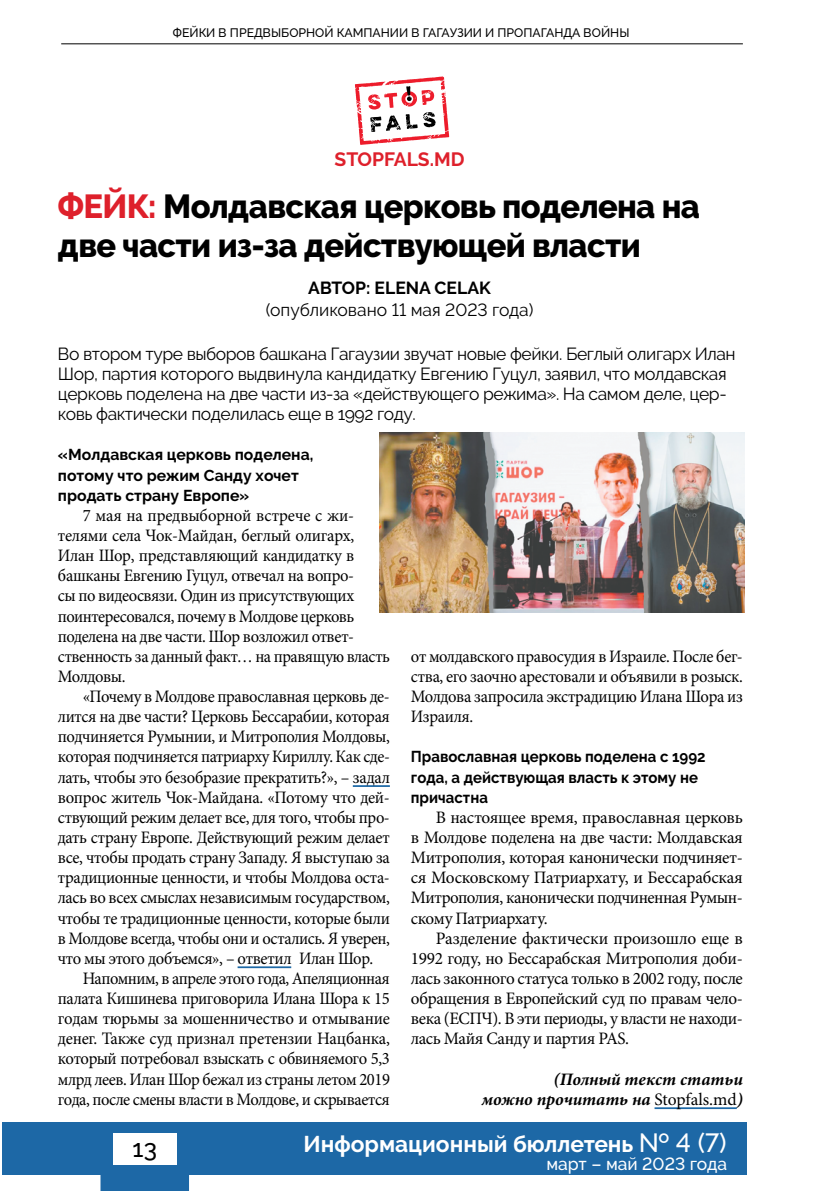
<style>
.page{position:relative;width:819px;height:1191px;background:#fff}
.page>*{position:absolute;margin:0;border:0;box-sizing:border-box;transform-origin:0 0}
.titluNew{font:800 33.25px/38.5px "Raleway";letter-spacing:-.02em;color:#000}
.t1{font:500 24.5px "Raleway";color:#000}
.t2{font:700 22.75px "Raleway";color:#fff}
.Normal__Web{font:700 19.25px "Raleway";color:#de202b}
.body2New{font:17.5px/20.1px "Minion Pro";letter-spacing:-.025em;color:#000;text-align:justify;scale:.95 1}
.body2New-2{font:17.5px/20.1px "Minion Pro";letter-spacing:-.025em;color:#000;text-align:justify}
.body2New-3{font:17.5px/20.1px "Minion Pro";letter-spacing:-.025em;color:#000;scale:.96 1}
.body2New-4{font:17.5px/20.1px "Minion Pro";letter-spacing:-.025em;color:#000;text-align:justify;scale:.94 1}
.lead{font:17.5px/20.1px "Raleway";letter-spacing:-.025em;color:#000}
.autorFinal{font:italic 700 17.5px "Minion Pro";letter-spacing:-.005em;color:#000}
.autor-alb{font:17.5px "Raleway";color:#000}
.t3{font:500 17.5px "Raleway";color:#fff}
.autor-alb-2{font:700 17.5px "Raleway";color:#000}
.intertitluNew{font:700 15.75px/20.1px "Raleway";color:#000;scale:.95 1}
.intertitluNew-2{font:700 15.75px/20.1px "Raleway";color:#000}
.t4{font:500 12.25px "Raleway";color:#000}
.s1{color:#de202b}
.s2{font-weight:400;font-style:normal}
.s3{font-weight:500;font-size:26.25px}
</style>
<div class="page">
<hr style="left:61px;top:44px;width:681px;height:1px;background:#000">
<hr style="left:0;top:1122px;width:1px;height:52px;background:#1d68a6">
<div style="left:2px;top:1122px;width:744px;height:52px;background:#1d68a6"></div>
<div style="left:100px;top:1164px;width:89px;height:27px;background:#1d68a6"></div>
<div style="left:113px;top:1132px;width:64px;height:32px;background:#fff"></div>
<svg style="left:355px;top:76px;width:94px;height:69px"></svg>
<hr style="left:353px;top:785px;width:37px;height:2px;background:#1d68a6">
<hr style="left:237px;top:966px;width:54px;height:2px;background:#1d68a6">
<hr style="left:654px;top:1107px;width:82px;height:2px;background:#1d68a6">
<img style="left:379px;top:433px;width:365px;height:179px">
<p class="t4" style="left:173px;top:26px;width:458px">ФЕЙКИ В ПРЕДВЫБОРНОЙ КАМПАНИИ В ГАГАУЗИИ И ПРОПАГАНДА ВОЙНЫ</p>
<p class="Normal__Web" style="left:334px;top:149px;width:131px">STOPFALS.MD</p>
<p class="titluNew" style="left:58px;top:187px;width:643px"><span class="s1">ФЕЙК:</span> Молдавская церковь поделена на две части из-за действующей власти</p>
<p class="autor-alb-2" style="left:308px;top:277px;width:184px">АВТОР: ELENA CELAK</p>
<p class="autor-alb" style="left:266px;top:300px;width:269px">(опубликовано 11 мая 2023 года)</p>
<p class="lead" style="left:58px;top:343px;width:679px">Во втором туре выборов башкана Гагаузии звучат новые фейки. Беглый олигарх Илан Шор, партия которого выдвинула кандидатку Евгению Гуцул, заявил, что молдавская церковь поделена на две части из-за «действующего режима». На самом деле, цер&shy;ковь фактически поделилась еще в 1992 году.</p>
<p class="intertitluNew-2" style="left:58px;top:445px;width:257px">«Молдавская церковь поделена, потому что режим Санду хочет продать страну Европе»</p>
<p class="body2New-3" style="left:58px;top:505px;width:347px;text-indent:25px">7 мая на предвыборной встрече с жи&shy;телями села Чок-Майдан, беглый олигарх, Илан Шор, представляющий кандидатку в башканы Евгению Гуцул, отвечал на вопро-<br>сы по видеосвязи. Один из присутствующих поинтересовался, почему в Молдове церковь поделена на две части. Шор возложил ответ&shy;ственность за данный факт… на правящую власть Молдовы.</p>
<p class="body2New" style="left:58px;top:686px;width:351px;text-indent:25px">«Почему в Молдове православная церковь де&shy;лится на две части? Церковь Бессарабии, которая подчиняется Румынии, и Митрополия Молдовы, которая подчиняется патриарху Кириллу. Как сде&shy;лать, чтобы это безобразие прекратить?», – задал вопрос житель Чок-Майдана. «Потому что дей&shy;ствующий режим делает все, для того, чтобы про&shy;дать страну Европе. Действующий режим делает все, чтобы продать страну Западу. Я выступаю за традиционные ценности, и чтобы Молдова оста&shy;лась во всех смыслах независимым государством, чтобы те традиционные ценности, которые были в Молдове всегда, чтобы они и остались. Я уверен, что мы этого добъемся», – ответил Илан Шор.</p>
<p class="body2New-4" style="left:58px;top:968px;width:355px;text-indent:25px">Напомним, в апреле этого года, Апеляционная палата Кишинева приговорила Илана Шора к 15 годам тюрьмы за мошенничество и отмывание денег. Также суд признал претензии Нацбанка, который потребовал взыскать с обвиняемого 5,3 млрд леев. Илан Шор бежал из страны летом 2019 года, после смены власти в Молдове, и скрывается</p>
<p class="body2New" style="left:411px;top:646px;width:351px">от молдавского правосудия в Израиле. После бег&shy;ства, его заочно арестовали и объявили в розыск.<br>Молдова запросила экстрадицию Илана Шора из Израиля.</p>
<p class="intertitluNew" style="left:411px;top:747px;width:312px">Православная церковь поделена с 1992 года, а действующая власть к этому не причастна</p>
<p class="body2New-2" style="left:411px;top:807px;width:333px;text-indent:25px">В настоящее время, православная церковь в Молдове поделена на две части: Молдавская Митрополия, которая канонически подчиняет&shy;ся Московскому Патриархату, и Бессарабская Митрополия, канонически подчиненная Румын&shy;скому Патриархату.</p>
<p class="body2New-2" style="left:411px;top:928px;width:333px;text-indent:25px">Разделение фактически произошло еще в 1992 году, но Бессарабская Митрополия доби&shy;лась законного статуса только в 2002 году, после обращения в Европейский суд по правам чело&shy;века (ЕСПЧ). В эти периоды, у власти не находи&shy;лась Майя Санду и партия PAS.</p>
<p class="autorFinal" style="left:553px;top:1066px;width:191px">(Полный текст статьи</p>
<p class="autorFinal" style="left:481px;top:1086px;width:263px">можно прочитать на <span class="s2">Stopfals.md</span>)</p>
<h2 class="t1" style="left:133px;top:1133px;width:26px">13</h2>
<h3 class="t2" style="left:303px;top:1131px;width:424px">Информационный бюллетень <span class="s3">№ 4 (7)</span></h3>
<p class="t3" style="left:546px;top:1153px;width:182px">март – май 2023 года</p>
</div>
